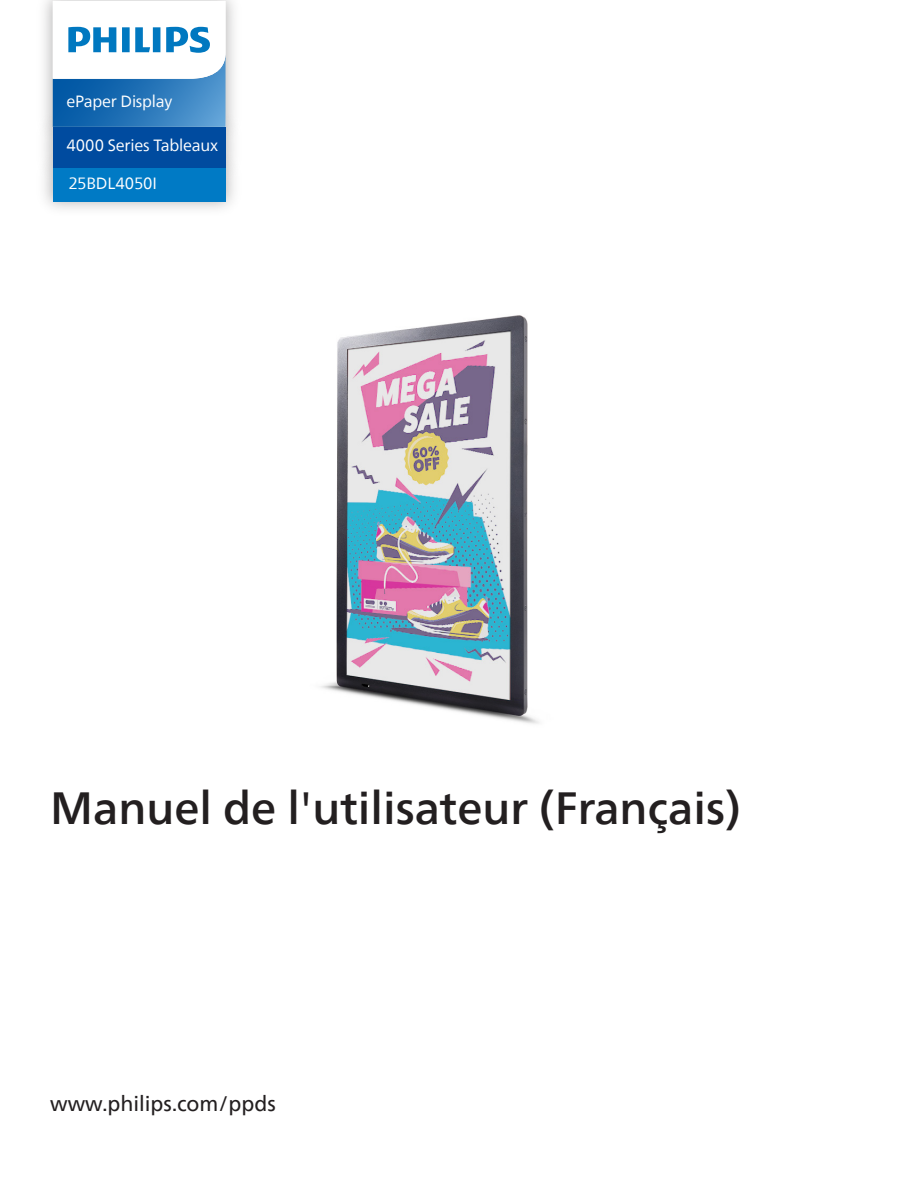
<style>
.page{position:relative;width:918px;height:1188px;background:#fff}
.page>*{position:absolute;margin:0;border:0;box-sizing:border-box;transform-origin:0 0}
.t1{font:500 45px "Neue Frutiger World";color:#231f20}
.t2{font:21px "Neue Frutiger World";color:#231f20}
.t3{font:16.2px "Neue Frutiger World";letter-spacing:-.01em;color:#fff}
</style>
<div class="page">
<img style="left:320px;top:315px;width:219px;height:409px">
<img style="left:44px;top:1px;width:190px;height:208px">
<svg style="left:53px;top:1px;width:173px;height:105px"></svg>
<img style="left:43px;top:106px;width:192px;height:83px">
<div style="left:53px;top:127px;width:173px;height:41px;background:#004b9f"></div>
<div style="left:53px;top:168px;width:173px;height:34px;background:#007ac5"></div>
<p class="t3" style="left:66px;top:88px;width:107px">ePaper Display</p>
<p class="t3" style="left:66px;top:133px;width:153px">4000 Series Tableaux</p>
<p class="t3" style="left:68px;top:171px;width:90px">25BDL4050I</p>
<p class="t1" style="left:50px;top:771px;width:692px">Manuel de l'utilisateur (Français)</p>
<p class="t2" style="left:50px;top:1087px;width:227px">www.philips.com/ppds</p>
</div>
